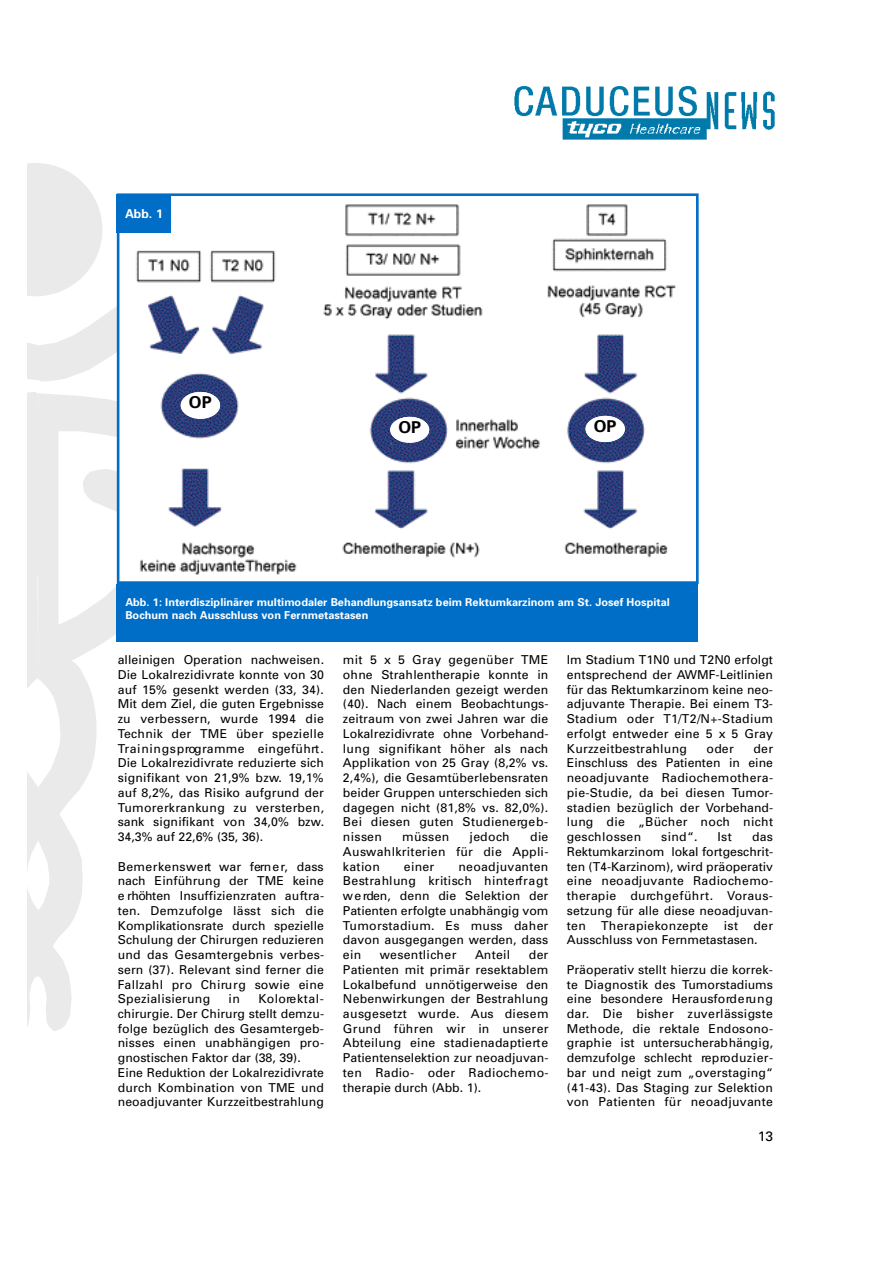
<style>
.page{position:relative;width:893px;height:1263px;background:#fff}
.page>*{position:absolute;margin:0;border:0;box-sizing:border-box;transform-origin:0 0}
.t1{font:700 16.35px "Univers";color:#000}
.t2{font:13.65px "Univers";color:#000}
.t3{font:12.3px/14.7px "Univers";letter-spacing:.01em;color:#000;text-align:justify}
.t4{font:12.3px "Univers";letter-spacing:.03em;color:#000}
.t5{font:700 12.3px "Univers";color:#fff}
.t6{font:700 10.95px/13px "Univers";color:#fff}
</style>
<div class="page">
<img style="left:514px;top:86px;width:261px;height:54px">
<svg style="left:326px;top:193px;width:372px;height:391px"></svg>
<div style="left:116px;top:584px;width:582px;height:58px;background:#006dc6"></div>
<svg style="left:27px;top:163px;width:299px;height:867px"></svg>
<svg style="left:390px;top:417px;width:39px;height:26px"></svg>
<svg style="left:585px;top:416px;width:40px;height:26px"></svg>
<p class="t5" style="left:125px;top:209px;width:39px">Abb. 1</p>
<h1 class="t1" style="left:189px;top:396px;width:24px">OP</h1>
<h1 class="t1" style="left:398px;top:421px;width:24px">OP</h1>
<h1 class="t1" style="left:593px;top:420px;width:24px">OP</h1>
<p class="t6" style="left:125px;top:596px;width:546px">Abb. 1: Interdisziplinärer multimodaler Behandlungsansatz beim Rektumkarzinom am St. Josef Hospital<br>Bochum nach Ausschluss von Fernmetastasen</p>
<p class="t3" style="left:118px;top:654px;width:208px">alleinigen Operation nachweisen.<br>Die Lokalrezidivrate konnte von 30 auf 15% gesenkt werden (33, 34).<br>Mit dem Ziel, die guten Ergebnisse zu verbessern, wurde 1994 die Technik der TME über spezielle Tr a in in g s p rogramme eingeführt .<br>Die Lokalrezidivrate reduzierte sich signifikant von 21,9% bzw. 19,1% auf 8,2%, das Risiko aufgrund der Tu m o rerkrankung zu versterben, sank signifikant von 34,0% bzw.<br>34,3% auf 22,6% (35, 36).</p>
<p class="t3" style="left:118px;top:860px;width:208px">B e m e r k e n s w e rt war fern e r, dass nach Einführung der TME keine e rhöhten Insuffizienzraten auftra&shy;ten. Demzufolge lässt sich die Komplikationsrate durch spezielle Schulung der Chirurgen reduzieren und das Gesamtergebnis verbes&shy;sern (37). Relevant sind ferner die Fallzahl pro Chiru rg sowie eine S p e z ia lis ie rung</p>
<p class="t3" style="left:118px;top:993px;width:208px;text-align:left;text-indent:141px">Kolore k ta l&shy;chirurgie. Der Chirurg stellt demzu&shy;folge bezüglich des Gesamtergeb&shy;nisses einen unabhängigen pro&shy;gnostischen Faktor dar (38, 39).<br>Eine Reduktion der Lokalrezidivrate durch Kombination von TME und neoadjuvanter Kurzzeitbestrahlung</p>
<p class="t3" style="left:228px;top:993px;width:13px">in</p>
<p class="t3" style="left:343px;top:654px;width:207px">mit 5 x 5 Gray gegenüber TME ohne Strahlentherapie konnte in den Niederlanden gezeigt werden (40). Nach einem Beobachtungs&shy;zeitraum von zwei Jahren war die L o k a lrezidivrate ohne Vo rb e h a n d - lung signifikant höher als nach Applikation von 25 Gray (8,2% vs.<br>2,4%), die Gesamtüberlebensraten beider Gruppen unterschieden sich dagegen nicht (81,8% vs. 82,0%).<br>Bei diesen guten Studienerg e b - nissen</p>
<p class="t3" style="left:343px;top:830px;width:207px;text-indent:187px">die Auswahlkriterien für die Appli&shy;kation</p>
<p class="t3" style="left:402px;top:830px;width:49px">müssen</p>
<p class="t3" style="left:469px;top:830px;width:42px">jedoch</p>
<p class="t3" style="left:343px;top:860px;width:207px;text-indent:115px">neoadjuvanten Bestrahlung kritisch hinterf r a g t w e rden, denn die Selektion der Patienten erfolgte unabhängig vom Tumorstadium. Es muss daher davon ausgegangen werden, dass ein</p>
<p class="t3" style="left:404px;top:860px;width:32px">einer</p>
<p class="t3" style="left:343px;top:948px;width:207px;text-indent:186px">der Patienten mit primär resektablem Lokalbefund unnötigerweise den Nebenwirkungen der Bestrahlung ausgesetzt wurde. Aus diesem G rund führen wir in unsere r Abteilung eine stadienadaptiert e Patientenselektion zur neoadjuvan&shy;ten Radio- oder Radiochemo&shy;therapie durch (Abb. 1).</p>
<p class="t4" style="left:379px;top:950px;width:78px">wesentlicher</p>
<p class="t3" style="left:475px;top:948px;width:37px">Anteil</p>
<p class="t3" style="left:567px;top:654px;width:208px">Im Stadium T1N0 und T2N0 erfolgt entsprechend der AWMF-Leitlinien für das Rektumkarzinom keine neo&shy;adjuvante Therapie. Bei einem T3- Stadium oder T1/T2/N+-Stadium erfolgt entweder eine 5 x 5 Gray K u rzzeitbestrahlung</p>
<p class="t3" style="left:567px;top:742px;width:208px;text-indent:186px">der Einschluss des Patienten in eine neoadjuvante Radiochemothera&shy;pie-Studie, da bei diesen Tumor&shy;stadien bezüglich der Vorbehand&shy;lung die „Bücher noch nicht geschlossen</p>
<p class="t3" style="left:706px;top:742px;width:29px">oder</p>
<p class="t3" style="left:567px;top:830px;width:208px;text-indent:185px">das Rektumkarzinom lokal fortgeschrit&shy;ten (T4-Karzinom), wird präoperativ eine neoadjuvante Radiochemo&shy;therapie durc h g e fü h rt. Vo r a u s - setzung für alle diese neoadjuvan&shy;ten</p>
<p class="t3" style="left:661px;top:830px;width:38px">sind“.</p>
<p class="t3" style="left:717px;top:830px;width:16px">Ist</p>
<p class="t3" style="left:567px;top:919px;width:208px;text-indent:157px">ist der<br>Ausschluss von Fernmetastasen.</p>
<p class="t3" style="left:567px;top:963px;width:208px">Präoperativ stellt hierzu die korrek&shy;te Diagnostik des Tumorstadiums eine besondere Herausford e ru n g d a r. Die bisher zuverlässigste Methode, die rektale Endosono&shy;graphie ist untersucherabhängig, demzufolge schlecht re p ro d u z ie r&shy;bar und neigt zum „overstaging“ (41-43). Das Staging zur Selektion von Patienten für neoadjuvante</p>
<p class="t4" style="left:601px;top:921px;width:109px">Therapiekonzepte</p>
<p class="t2" style="left:758px;top:1131px;width:17px">13</p>
</div>
